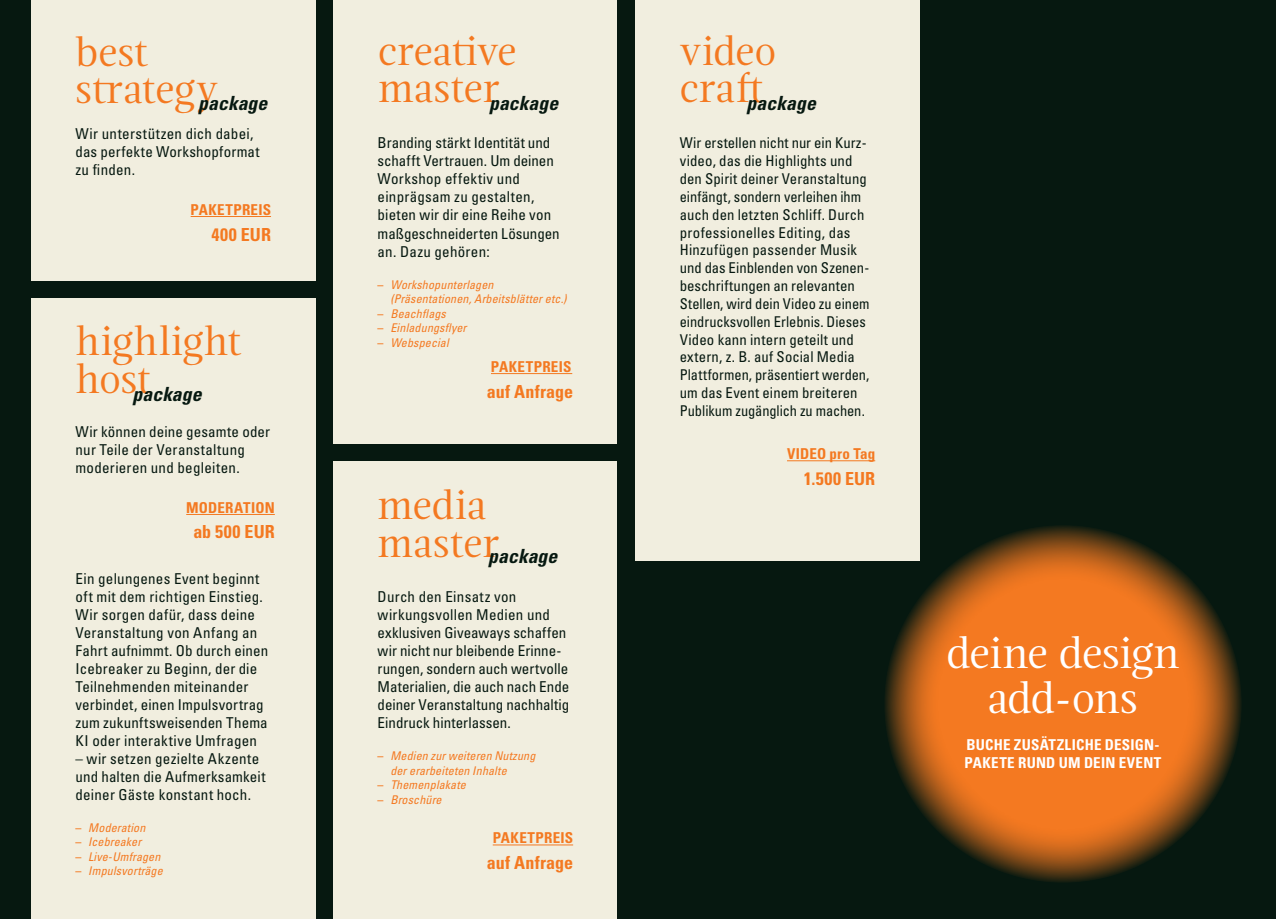
<style>
.page{position:relative;width:1276px;height:919px;background:#fff}
.page>*{position:absolute;margin:0;border:0;box-sizing:border-box;transform-origin:0 0}
.t1{font:45px/45px "Magneta";letter-spacing:-.015em;color:#fff;text-align:center}
.t2{font:42px/37.5px "Magneta";color:#f47921}
.t3{font:italic 700 condensed 19.5px "Univers LT Std";letter-spacing:.01em;color:#061810}
.t4{font:700 condensed 18px "Univers LT Std";letter-spacing:.01em;color:#f47921}
.t5{font:condensed 15px/18px "Univers LT Std";letter-spacing:.015em;color:#061810}
.t6{font:700 condensed 15px "Univers LT Std";letter-spacing:.015em;color:#f47921}
.t7{font:700 condensed 15px/18px "Univers LT Std";letter-spacing:.015em;color:#fff}
.t8{font:condensed 14.85px/17.9px "Univers LT Std";letter-spacing:.005em;color:#061810}
.t9{font:italic condensed 12px/14.4px "Univers LT Std";letter-spacing:.01em;color:#f47921}
.s1{font-style:normal;font-stretch:normal}
</style>
<div class="page">
<div style="left:0;top:0;width:1276px;height:918px;background:#061810"></div>
<svg style="left:884px;top:525px;width:357px;height:357px;background:#c4651d"></svg>
<div style="left:31px;top:0;width:284px;height:280px;background:#f1eedf"></div>
<div style="left:635px;top:0;width:284px;height:560px;background:#f1eedf"></div>
<div style="left:334px;top:461px;width:283px;height:457px;background:#f1eedf"></div>
<hr style="left:191px;top:216px;width:80px;height:1px;background:#f47921">
<div style="left:334px;top:0;width:283px;height:443px;background:#f1eedf"></div>
<div style="left:31px;top:299px;width:284px;height:619px;background:#f1eedf"></div>
<hr style="left:186px;top:514px;width:89px;height:1px;background:#f47921">
<hr style="left:493px;top:844px;width:80px;height:1px;background:#f47921">
<hr style="left:491px;top:373px;width:81px;height:1px;background:#f47921">
<hr style="left:787px;top:460px;width:88px;height:1px;background:#f47921">
<h2 class="t2" style="left:75px;top:32px;width:193px">best strategy<sub>package</sub></h2>
<p class="t5" style="left:75px;top:124px;width:186px">Wir unterstützen dich dabei, das perfekte Workshopformat zu finden.</p>
<p class="t6" style="left:191px;top:200px;width:82px">PAKETPREIS</p>
<p class="t4" style="left:211px;top:223px;width:61px">400 EUR</p>
<h2 class="t2" style="left:75px;top:321px;width:167px">highlight</h2>
<h3 class="t3" style="left:75px;top:382px;width:128px"><sup>host</sup>package</h3>
<p class="t5" style="left:75px;top:422px;width:196px">Wir können deine gesamte oder nur Teile der Veranstaltung moderieren und begleiten.</p>
<p class="t6" style="left:186px;top:498px;width:90px">MODERATION</p>
<p class="t4" style="left:193px;top:521px;width:83px">ab 500 EUR</p>
<p class="t5" style="left:75px;top:569px;width:194px">Ein gelungenes Event beginnt oft mit dem richtigen Einstieg.<br>Wir sorgen dafür, dass deine<br>Veranstaltung von Anfang an<br>Fahrt aufnimmt. Ob durch einen<br>Icebreaker zu Beginn, der die<br>Teilnehmenden miteinander verbindet, einen Impulsvortrag zum zukunftsweisenden Thema<br>KI oder interaktive Umfragen</p>
<p class="t5" style="left:75px;top:749px;width:192px">– wir setzen gezielte Akzente und halten die Aufmerksamkeit deiner Gäste konstant hoch.</p>
<p class="t9" style="left:75px;top:820px;width:71px"><span class="s1">–</span> Moderation</p>
<p class="t9" style="left:75px;top:834px;width:67px"><span class="s1">–</span> Icebreaker</p>
<p class="t9" style="left:75px;top:849px;width:86px"><span class="s1">–</span> Live-Umfragen</p>
<p class="t9" style="left:75px;top:863px;width:89px"><span class="s1">–</span> Impulsvorträge</p>
<h2 class="t2" style="left:378px;top:30px;width:140px">creative</h2>
<h3 class="t3" style="left:378px;top:91px;width:182px"><sup>master</sup>package</h3>
<p class="t5" style="left:377px;top:134px;width:184px">Branding stärkt Identität und schafft Vertrauen. Um deinen<br>Workshop effektiv und einprägsam zu gestalten, bieten wir dir eine Reihe von maßgeschneiderten Lösungen an. Dazu gehören:</p>
<p class="t9" style="left:390px;top:277px;width:178px;text-indent:-13px"><span class="s1">–</span> Workshopunterlagen (Präsentationen, Arbeitsblätter etc.)</p>
<p class="t9" style="left:377px;top:306px;width:70px"><span class="s1">–</span> Beachflags</p>
<p class="t9" style="left:377px;top:320px;width:90px"><span class="s1">–</span> Einladungsflyer</p>
<p class="t9" style="left:377px;top:335px;width:73px"><span class="s1">–</span> Webspecial</p>
<p class="t6" style="left:491px;top:357px;width:82px">PAKETPREIS</p>
<p class="t4" style="left:487px;top:380px;width:88px">auf Anfrage</p>
<h2 class="t2" style="left:377px;top:485px;width:110px">media</h2>
<h3 class="t3" style="left:377px;top:544px;width:181px"><sup>master</sup>package</h3>
<p class="t5" style="left:377px;top:587px;width:193px">Durch den Einsatz von wirkungsvollen Medien und exklusiven Giveaways schaffen wir nicht nur bleibende Erinne&shy;rungen, sondern auch wertvolle<br>Materialien, die auch nach Ende deiner Veranstaltung nachhaltig<br>Eindruck hinterlassen.</p>
<p class="t9" style="left:390px;top:748px;width:146px;text-indent:-13px"><span class="s1">–</span> Medien zur weiteren Nutzung der erarbeiteten Inhalte</p>
<p class="t9" style="left:377px;top:777px;width:90px"><span class="s1">–</span> Themenplakate</p>
<p class="t9" style="left:377px;top:792px;width:65px"><span class="s1">–</span> Broschüre</p>
<p class="t6" style="left:493px;top:828px;width:82px">PAKETPREIS</p>
<p class="t4" style="left:487px;top:851px;width:88px">auf Anfrage</p>
<h2 class="t2" style="left:680px;top:31px;width:98px">video</h2>
<h3 class="t3" style="left:680px;top:91px;width:138px"><sup>craft</sup>package</h3>
<p class="t8" style="left:680px;top:134px;width:191px">Wir erstellen nicht nur ein Kurz&shy;video, das die Highlights und den Spirit deiner Veranstaltung einfängt, sondern verleihen ihm auch den letzten Schliff. Durch professionelles Editing, das<br>Hinzufügen passender Musik und das Einblenden von Szenen&shy;beschriftungen an relevanten<br>Stellen, wird dein Video zu einem eindrucksvollen Erlebnis. Dieses<br>Video kann intern geteilt und extern, z. B. auf Social Media<br>Plattformen, präsentiert werden, um das Event einem breiteren<br>Publikum zugänglich zu machen.</p>
<p class="t6" style="left:787px;top:444px;width:90px">VIDEO pro Tag</p>
<p class="t4" style="left:804px;top:467px;width:73px">1.500 EUR</p>
<h1 class="t1" style="left:946px;top:629px;width:235px">deine design add-ons</h1>
<p class="t7" style="left:964px;top:735px;width:198px">BUCHE ZUSÄTZLICHE DESIGN-<br>PAKETE RUND UM DEIN EVENT</p>
</div>
